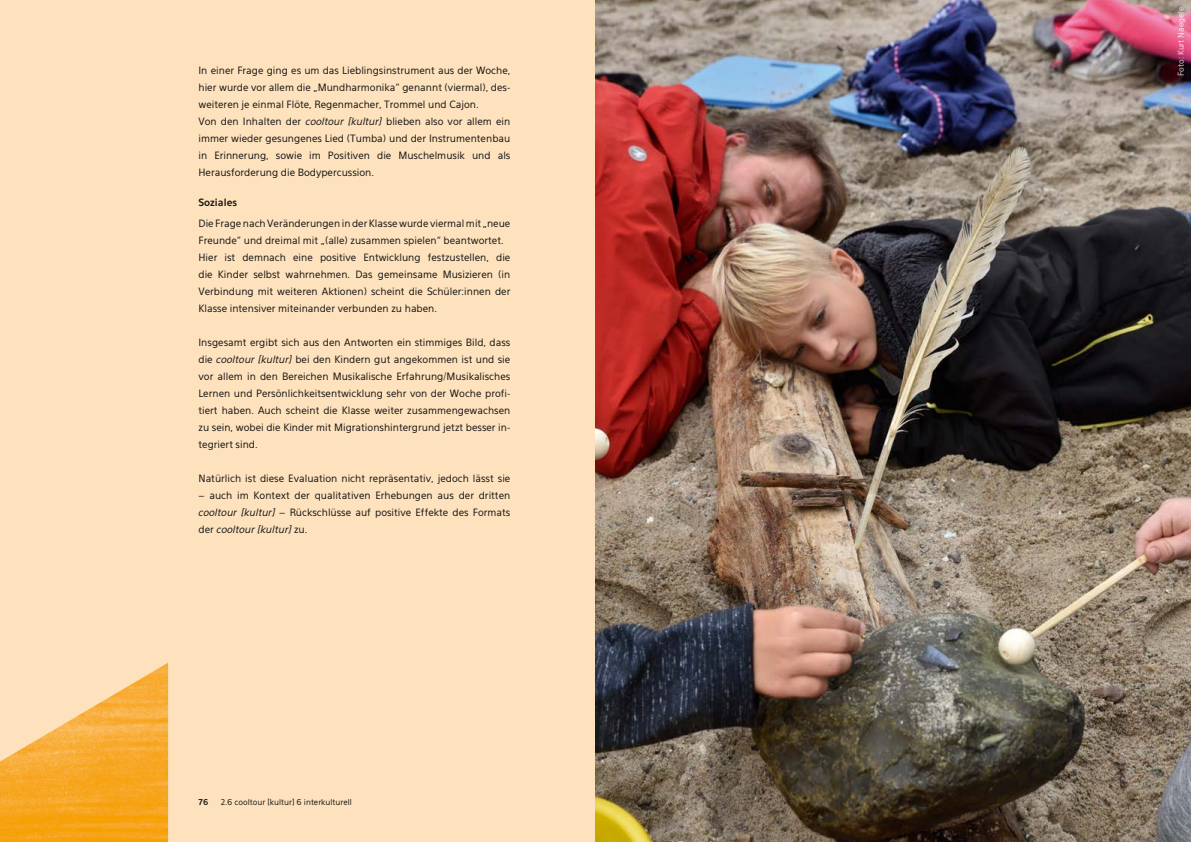
<style>
.page{position:relative;width:1191px;height:842px;background:#fff}
.page>*{position:absolute;margin:0;border:0;box-sizing:border-box;transform-origin:0 0}
.t1{font:10px/17px "Eau Sans";color:#181716}
.t2{font:700 10px "Eau Sans";color:#181716}
.t3{font:8px "Eau Sans";color:#181716}
.t4{font:8px "Eau Sans";color:#fff}
.t5{font:700 8px "Eau Sans";color:#181716}
.s1{font-style:italic}
</style>
<div class="page">
<div style="left:0;top:0;width:595px;height:842px;background:#fee2bd"></div>
<img style="left:0;top:663px;width:168px;height:179px">
<img style="left:595px;top:0;width:596px;height:842px">
<p class="t1" style="left:198px;top:62px;width:313px">In einer Frage ging es um das Lieblingsinstrument aus der Woche, hier wurde vor allem die „Mundharmonika“ genannt (viermal), des&shy;weiteren je einmal Flöte, Regenmacher, Trommel und Cajon.<br>Von den Inhalten der <span class="s1">cooltour [kultur]</span> blieben also vor allem ein immer wieder gesungenes Lied (Tumba) und der Instrumentenbau in Erinnerung, sowie im Positiven die Muschelmusik und als Herausforderung die Bodypercussion.</p>
<p class="t2" style="left:198px;top:196px;width:40px">Soziales</p>
<p class="t1" style="left:198px;top:215px;width:313px">Die Frage nach Veränderungen in der Klasse wurde viermal mit „neue Freunde“ und dreimal mit „(alle) zusammen spielen“ beantwortet.<br>Hier ist demnach eine positive Entwicklung festzustellen, die die Kinder selbst wahrnehmen. Das gemeinsame Musizieren (in Verbindung mit weiteren Aktionen) scheint die Schüler:innen der Klasse intensiver miteinander verbunden zu haben.</p>
<p class="t1" style="left:198px;top:334px;width:313px;text-align:justify">Insgesamt ergibt sich aus den Antworten ein stimmiges Bild, dass die <span class="s1">cooltour [kultur]</span> bei den Kindern gut angekommen ist und sie vor allem in den Bereichen Musikalische Erfahrung/Musikalisches Lernen und Persönlichkeitsentwicklung sehr von der Woche profi&shy;tiert haben. Auch scheint die Klasse weiter zusammengewachsen zu sein, wobei die Kinder mit Migrationshintergrund jetzt besser in&shy;tegriert sind.</p>
<p class="t1" style="left:198px;top:470px;width:313px">Natürlich ist diese Evaluation nicht repräsentativ, jedoch lässt sie</p>
<p class="t1" style="left:198px;top:487px;width:313px;text-align:justify">– auch im Kontext der qualitativen Erhebungen aus der dritten <span class="s1">cooltour [kultur]</span> – Rückschlüsse auf positive Effekte des Formats der <span class="s1">cooltour [kultur]</span> zu.</p>
<p class="t5" style="left:198px;top:797px;width:11px">76</p>
<p class="t3" style="left:221px;top:797px;width:133px">2.6 cooltour [kultur] 6 interkulturell</p>
<p class="t4" style="left:1176px;top:76px;width:70px;rotate:-90deg">Foto: Kurt Naegele</p>
</div>
